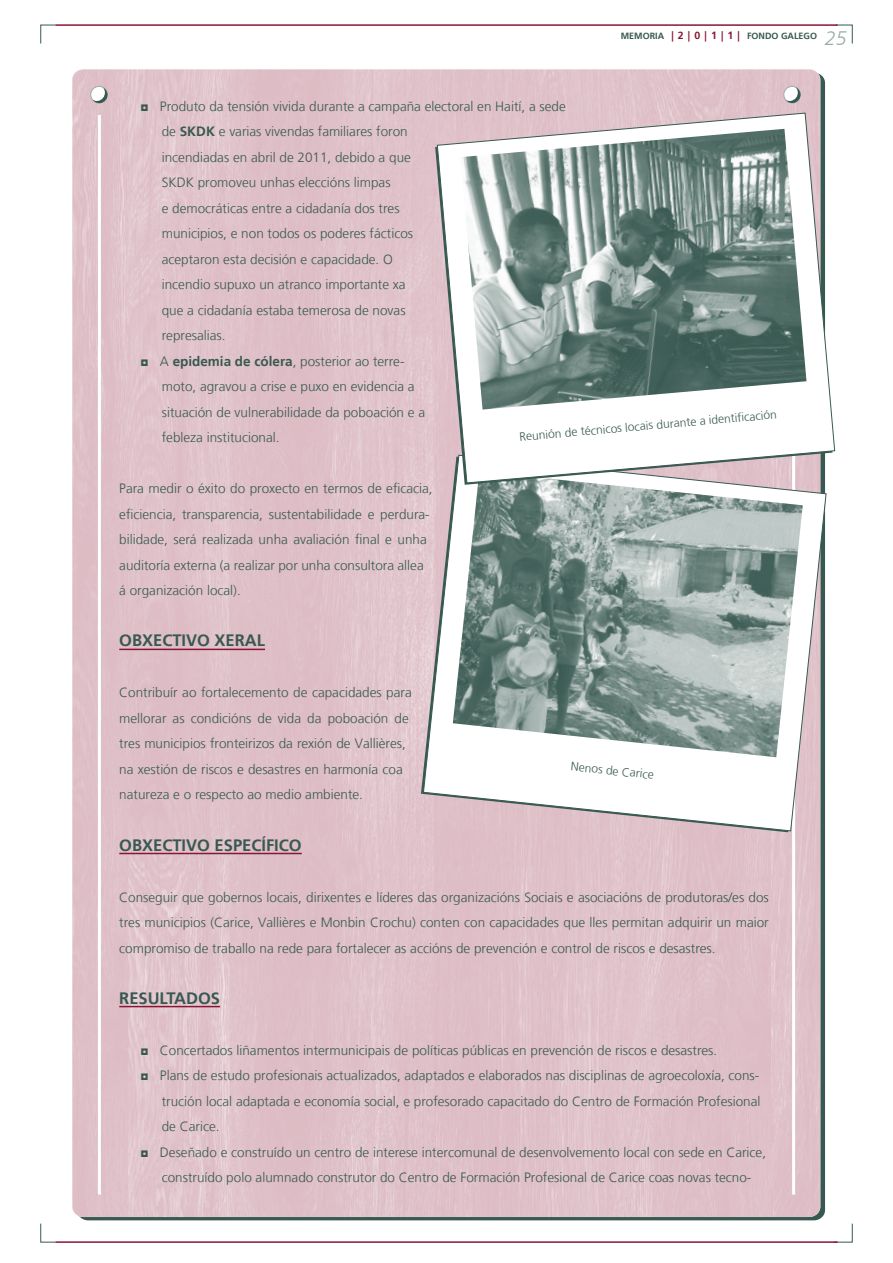
<style>
.page{position:relative;width:893px;height:1263px;background:#fff}
.page>*{position:absolute;margin:0;border:0;box-sizing:border-box;transform-origin:0 0}
.t1{font:italic 300 19.5px "Frutiger";color:#9baca8}
.t2{font:700 16.5px "Frutiger";color:#385951}
.t3{font:300 13.5px/25.5px "Frutiger";color:#385951}
.t4{font:300 12px "Frutiger";color:#385951}
.t5{font:700 9px "Frutiger";color:#385951}
.s1{font-size:10.5px;color:#891635}
.s2{font-family:"Franklin Gothic";font-weight:600}
.s3{font-weight:700}
</style>
<div class="page">
<svg style="left:40px;top:1223px;width:15px;height:20px"></svg>
<svg style="left:40px;top:24px;width:15px;height:20px"></svg>
<svg style="left:838px;top:1223px;width:15px;height:20px"></svg>
<svg style="left:838px;top:24px;width:15px;height:20px"></svg>
<hr style="left:55px;top:1241px;width:783px;height:2px;background:#891635">
<hr style="left:55px;top:24px;width:783px;height:2px;background:#891635">
<img style="left:72px;top:69px;width:748px;height:1148px">
<div style="left:90px;top:86px;width:18px;height:17px;border:1px solid #9baca8;border-radius:50%"></div>
<svg style="left:93px;top:88px;width:15px;height:15px"></svg>
<div style="left:783px;top:86px;width:18px;height:17px;border:1px solid #9baca8;border-radius:50%"></div>
<svg style="left:786px;top:87px;width:15px;height:16px"></svg>
<hr style="left:98px;top:115px;width:3px;height:1079px;background:#fff">
<hr style="left:792px;top:115px;width:3px;height:1079px;background:#fff">
<hr style="left:119px;top:649px;width:146px;height:1px;background:#891635">
<hr style="left:119px;top:853px;width:183px;height:1px;background:#891635">
<hr style="left:119px;top:1006px;width:101px;height:1px;background:#891635">
<svg style="left:423px;top:455px;width:403px;height:376px"></svg>
<img style="left:453px;top:485px;width:350px;height:272px">
<svg style="left:437px;top:113px;width:398px;height:370px"></svg>
<img style="left:460px;top:129px;width:346px;height:281px">
<p class="t5" style="left:621px;top:30px;width:198px">MEMORIA <span class="s1">| 2 | 0 | 1 | 1 |</span> FONDO GALEGO</p>
<h1 class="t1" style="left:825px;top:27px;width:23px">25</h1>
<p class="t3" style="left:141px;top:93px;width:427px"><span class="s2">◘</span> Produto da tensión vivida durante a campaña electoral en Haití, a sede</p>
<p class="t3" style="left:162px;top:119px;width:248px">de <span class="s3">SKDK</span> e varias vivendas familiares foron</p>
<p class="t3" style="left:162px;top:144px;width:251px">incendiadas en abril de 2011, debido a que</p>
<p class="t3" style="left:162px;top:170px;width:230px">SKDK promoveu unhas eleccións limpas</p>
<p class="t3" style="left:162px;top:195px;width:239px">e democráticas entre a cidadanía dos tres</p>
<p class="t3" style="left:162px;top:221px;width:253px">municipios, e non todos os poderes fácticos</p>
<p class="t3" style="left:162px;top:246px;width:233px">aceptaron esta decisión e capacidade. O</p>
<p class="t3" style="left:162px;top:272px;width:245px">incendio supuxo un atranco importante xa</p>
<p class="t3" style="left:162px;top:297px;width:245px">que a cidadanía estaba temerosa de novas</p>
<p class="t3" style="left:162px;top:323px;width:65px">represalias.</p>
<p class="t3" style="left:141px;top:348px;width:265px"><span class="s2">◘</span> A <span class="s3">EPIDEMIA DE CÓLERA</span>, posterior ao terre-</p>
<p class="t3" style="left:162px;top:374px;width:254px">moto, agravou a crise e puxo en evidencia a</p>
<p class="t3" style="left:162px;top:400px;width:265px">situación de vulnerabilidade da poboación e a</p>
<p class="t3" style="left:162px;top:425px;width:119px">febleza institucional.</p>
<p class="t4" style="left:519px;top:430px;width:260px;rotate:-5deg">Reunión de técnicos locais durante a identificación</p>
<p class="t3" style="left:119px;top:476px;width:315px">Para medir o éxito do proxecto en termos de eficacia, eficiencia, transparencia, sustentabilidade e perdura&shy;bilidade, será realizada unha avaliación final e unha auditoría externa (a realizar por unha consultora allea á organización local).</p>
<p class="t2" style="left:119px;top:631px;width:12px">OBXECT</p>
<p class="t2" style="left:182px;top:631px;width:45px">IVO XERAL</p>
<p class="t3" style="left:119px;top:680px;width:294px">Contribuír ao fortalecemento de capacidades para mellorar as condicións de vida da poboación de tres municipios fronteirizos da rexión de Vallières, na xestión de riscos e desastres en harmonía coa natureza e o respecto ao medio ambiente.</p>
<p class="t2" style="left:119px;top:835px;width:12px">OBXECT</p>
<p class="t2" style="left:182px;top:835px;width:109px">IVO ESPECÍFICO</p>
<p class="t4" style="left:572px;top:759px;width:85px;rotate:6deg">Nenos de Carice</p>
<p class="t3" style="left:119px;top:884px;width:651px;text-align:justify">Conseguir que gobernos locais, dirixentes e líderes das organizacións Sociais e asociacións de produtoras/es dos tres municipios (Carice, Vallières e Monbin Crochu) conten con capacidades que lles permitan adquirir un maior compromiso de traballo na rede para fortalecer as accións de prevención e control de riscos e desastres.</p>
<p class="t2" style="left:119px;top:988px;width:11px">RESULTADOS</p>
<p class="t3" style="left:141px;top:1037px;width:578px"><span class="s2">◘</span> Concertados liñamentos intermunicipais de políticas públicas en prevención de riscos e desastres.</p>
<p class="t3" style="left:141px;top:1063px;width:620px"><span class="s2">◘</span> Plans de estudo profesionais actualizados, adaptados e elaborados nas disciplinas de agroecoloxía, cons-</p>
<p class="t3" style="left:162px;top:1088px;width:600px">trución local adaptada e economía social, e profesorado capacitado do Centro de Formación Profesional</p>
<p class="t3" style="left:162px;top:1114px;width:59px">de Carice.</p>
<p class="t3" style="left:141px;top:1139px;width:627px"><span class="s2">◘</span> Deseñado e construído un centro de interese intercomunal de desenvolvemento local con sede en Carice,</p>
<p class="t3" style="left:162px;top:1165px;width:591px">construído polo alumnado construtor do Centro de Formación Profesional de Carice coas novas tecno-</p>
</div>
